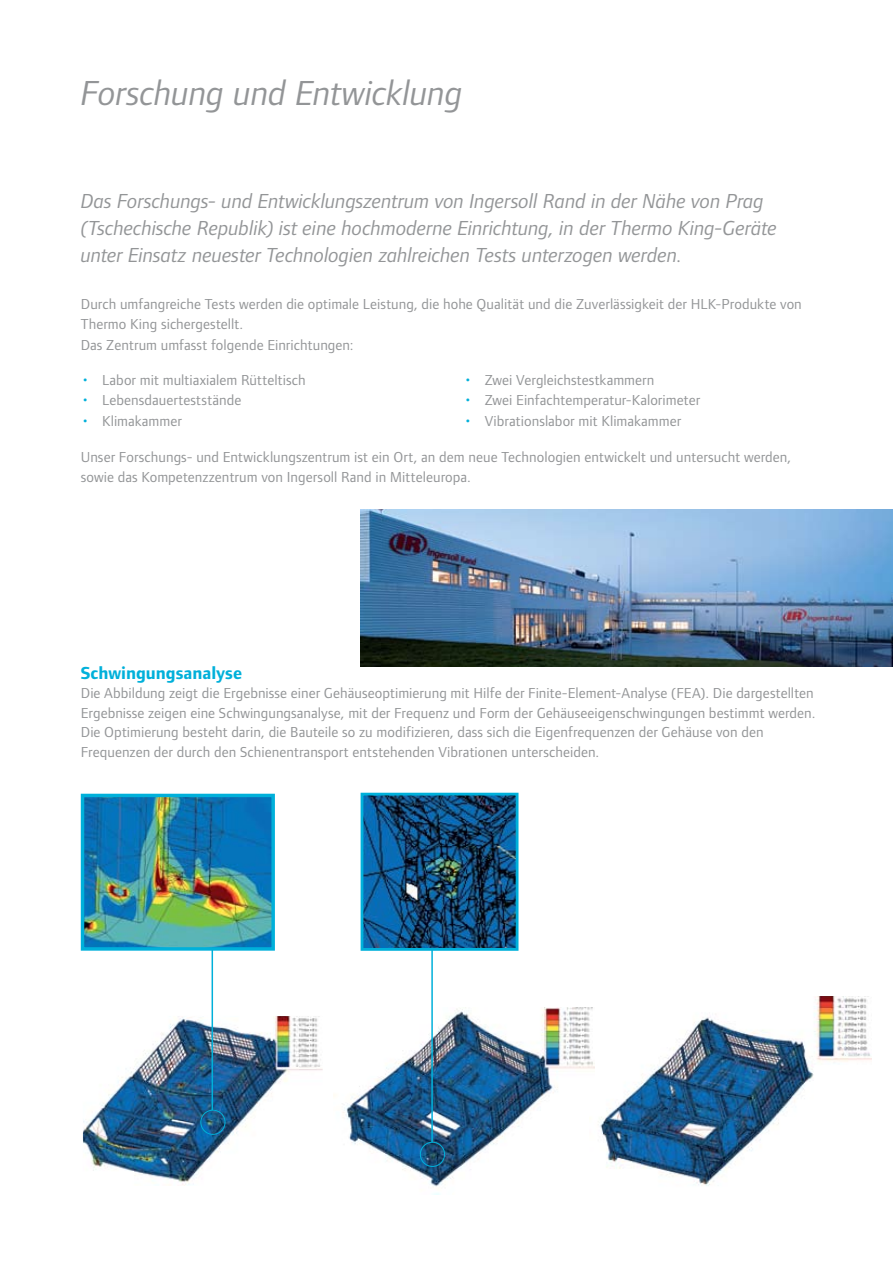
<style>
.page{position:relative;width:893px;height:1263px;background:#fff}
.page>*{position:absolute;margin:0;border:0;box-sizing:border-box;transform-origin:0 0}
.t1{font:italic 36px "Foundry Form Sans";letter-spacing:-.01em;color:#939597}
.t2{font:italic 21px/27px "Foundry Form Sans";letter-spacing:-.01em;color:#939597}
.t3{font:700 18px "Foundry Form Sans";color:#00b0da}
.t4{font:15px/19.5px "Foundry Form Sans";letter-spacing:.005em;color:#939597}
.s1{font-size:18px;color:#00b0da}
</style>
<div class="page">
<img style="left:594px;top:997px;width:278px;height:189px">
<img style="left:85px;top:798px;width:186px;height:149px">
<div style="left:81px;top:794px;width:194px;height:157px;border:3px solid #00b0da"></div>
<img style="left:365px;top:797px;width:149px;height:150px">
<div style="left:361px;top:793px;width:157px;height:158px;border:3px solid #00b0da"></div>
<img style="left:83px;top:1016px;width:240px;height:170px">
<img style="left:333px;top:1007px;width:261px;height:187px">
<img style="left:361px;top:510px;width:532px;height:156px">
<div style="left:200px;top:1110px;width:25px;height:25px;border:1px solid #00b0da;border-radius:50%"></div>
<hr style="left:212px;top:949px;width:1px;height:161px;background:#00b0da">
<div style="left:420px;top:1142px;width:25px;height:25px;border:1px solid #00b0da;border-radius:50%"></div>
<hr style="left:431px;top:949px;width:2px;height:193px;background:#00b0da">
<h1 class="t1" style="left:81px;top:73px;width:384px">Forschung und Entwicklung</h1>
<p class="t2" style="left:81px;top:187px;width:698px">Das Forschungs- und Entwicklungszentrum von Ingersoll Rand in der Nähe von Prag (Tschechische Republik) ist eine hochmoderne Einrichtung, in der Thermo King-Geräte unter Einsatz neuester Technologien zahlreichen Tests unterzogen werden.</p>
<p class="t4" style="left:81px;top:294px;width:723px;line-height:20.2px">Durch umfangreiche Tests werden die optimale Leistung, die hohe Qualität und die Zuverlässigkeit der HLK-Produkte von<br>Thermo King sichergestellt.<br>Das Zentrum umfasst folgende Einrichtungen:</p>
<p class="t4" style="left:81px;top:370px;width:226px"><span class="s1">•</span> Labor mit multiaxialem Rütteltisch</p>
<p class="t4" style="left:81px;top:391px;width:162px"><span class="s1">•</span> Lebensdauerteststände</p>
<p class="t4" style="left:81px;top:411px;width:103px"><span class="s1">•</span> Klimakammer</p>
<p class="t4" style="left:463px;top:370px;width:192px"><span class="s1">•</span> Zwei Vergleichstestkammern</p>
<p class="t4" style="left:463px;top:391px;width:238px"><span class="s1">•</span> Zwei Einfachtemperatur-Kalorimeter</p>
<p class="t4" style="left:463px;top:411px;width:219px"><span class="s1">•</span> Vibrationslabor mit Klimakammer</p>
<p class="t4" style="left:81px;top:447px;width:712px;line-height:20.2px">Unser Forschungs- und Entwicklungszentrum ist ein Ort, an dem neue Technologien entwickelt und untersucht werden, sowie das Kompetenzzentrum von Ingersoll Rand in Mitteleuropa.</p>
<p class="t3" style="left:81px;top:663px;width:163px">Schwingungsanalyse</p>
<p class="t4" style="left:81px;top:683px;width:736px">Die Abbildung zeigt die Ergebnisse einer Gehäuseoptimierung mit Hilfe der Finite-Element-Analyse (FEA). Die dargestellten Ergebnisse zeigen eine Schwingungsanalyse, mit der Frequenz und Form der Gehäuseeigenschwingungen bestimmt werden.<br>Die Optimierung besteht darin, die Bauteile so zu modifizieren, dass sich die Eigenfrequenzen der Gehäuse von den Frequenzen der durch den Schienentransport entstehenden Vibrationen unterscheiden.</p>
</div>
